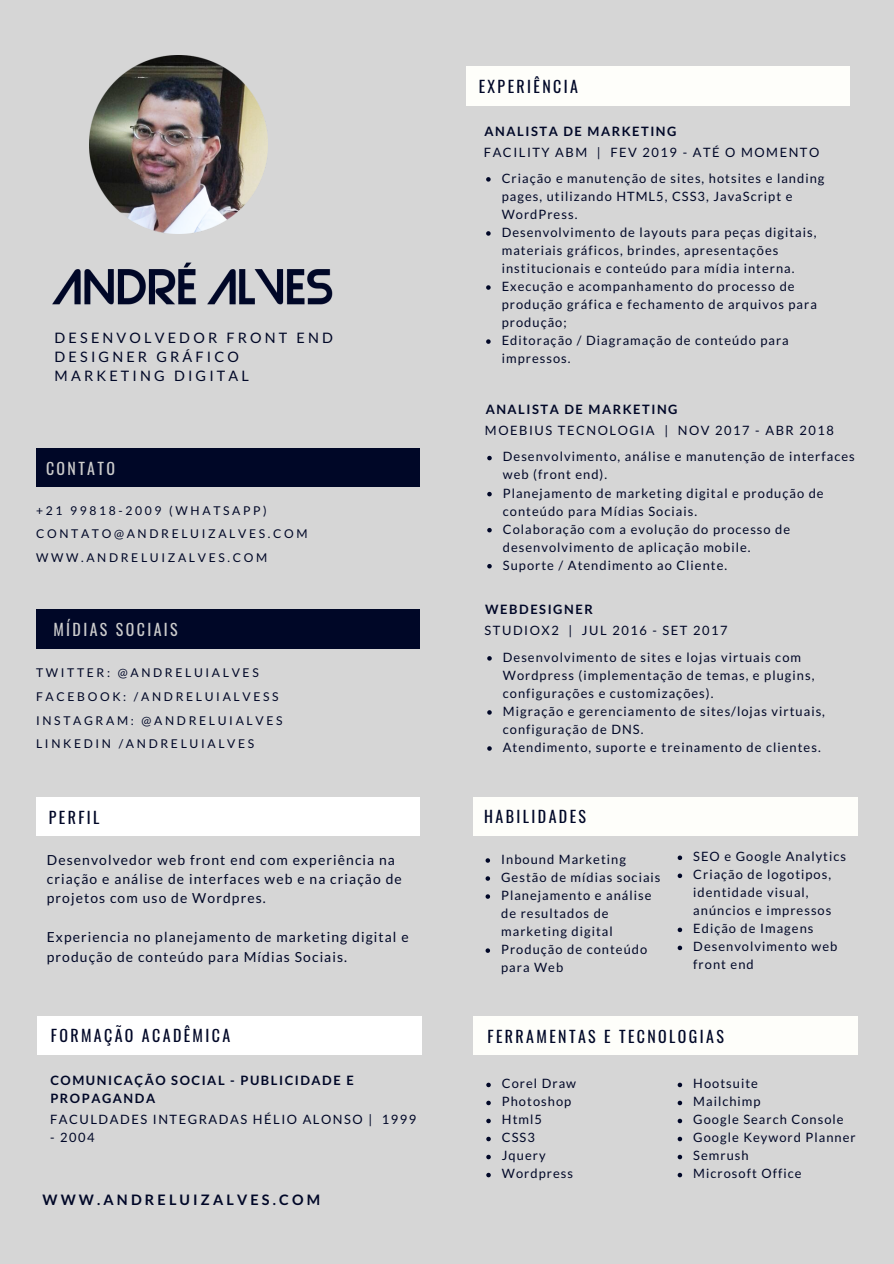
<style>
.page{position:relative;width:894px;height:1264px;background:#fff}
.page>*{position:absolute;margin:0;border:0;box-sizing:border-box;transform-origin:0 0}
.t1{font:15.9px "Oswald";letter-spacing:.15em;color:#000727}
.t2{font:15.9px "Oswald";letter-spacing:.15em;color:#ccc}
.t3{font:14.4px/19.2px "Lato";letter-spacing:.22em;color:#000727}
.t4{font:700 14.4px "Lato";letter-spacing:.22em;color:#000727}
.t5{font:13.8px/19.4px "Lato";letter-spacing:.08em;color:#000727}
.t6{font:12.9px/18px "Lato";letter-spacing:.08em;color:#000727}
.t7{font:12.9px "Lato";letter-spacing:.12em;color:#000727}
.t8{font:700 12.9px/18px "Lato";letter-spacing:.12em;color:#000727}
.t9{font:12.15px/23.7px "Lato";letter-spacing:.22em;color:#000727}
</style>
<div class="page">
<div style="left:0;top:0;width:893px;height:1263px;background:#d6d6d6"></div>
<div style="left:473px;top:1016px;width:384px;height:38px;background:#fefefa"></div>
<div style="left:473px;top:797px;width:384px;height:38px;background:#fefefa"></div>
<div style="left:38px;top:1016px;width:384px;height:38px;background:#fff"></div>
<div style="left:36px;top:610px;width:383px;height:38px;background:#000727"></div>
<div style="left:36px;top:448px;width:383px;height:38px;background:#000727"></div>
<img style="left:52px;top:233px;width:281px;height:72px">
<div style="left:36px;top:797px;width:383px;height:38px;background:#fff"></div>
<div style="left:466px;top:67px;width:383px;height:38px;background:#fefefa"></div>
<img style="left:89px;top:56px;width:178px;height:177px">
<svg style="left:485px;top:858px;width:5px;height:4px"></svg>
<svg style="left:485px;top:876px;width:5px;height:4px"></svg>
<svg style="left:485px;top:894px;width:5px;height:4px"></svg>
<svg style="left:485px;top:948px;width:5px;height:4px"></svg>
<svg style="left:677px;top:855px;width:5px;height:5px"></svg>
<svg style="left:677px;top:873px;width:5px;height:5px"></svg>
<svg style="left:677px;top:927px;width:5px;height:5px"></svg>
<svg style="left:677px;top:945px;width:5px;height:5px"></svg>
<svg style="left:486px;top:1082px;width:4px;height:5px"></svg>
<svg style="left:486px;top:1100px;width:4px;height:5px"></svg>
<svg style="left:486px;top:1118px;width:4px;height:5px"></svg>
<svg style="left:486px;top:1136px;width:4px;height:5px"></svg>
<svg style="left:486px;top:1154px;width:4px;height:5px"></svg>
<svg style="left:486px;top:1172px;width:4px;height:5px"></svg>
<svg style="left:677px;top:1082px;width:5px;height:5px"></svg>
<svg style="left:677px;top:1100px;width:5px;height:5px"></svg>
<svg style="left:677px;top:1118px;width:5px;height:5px"></svg>
<svg style="left:677px;top:1136px;width:5px;height:5px"></svg>
<svg style="left:677px;top:1154px;width:5px;height:5px"></svg>
<svg style="left:677px;top:1172px;width:5px;height:5px"></svg>
<svg style="left:487px;top:656px;width:4px;height:4px"></svg>
<svg style="left:487px;top:710px;width:4px;height:4px"></svg>
<svg style="left:487px;top:746px;width:4px;height:4px"></svg>
<svg style="left:487px;top:456px;width:4px;height:4px"></svg>
<svg style="left:487px;top:492px;width:4px;height:4px"></svg>
<svg style="left:487px;top:528px;width:4px;height:4px"></svg>
<svg style="left:487px;top:564px;width:4px;height:4px"></svg>
<svg style="left:486px;top:177px;width:4px;height:5px"></svg>
<svg style="left:486px;top:231px;width:4px;height:5px"></svg>
<svg style="left:486px;top:285px;width:4px;height:5px"></svg>
<svg style="left:486px;top:339px;width:4px;height:5px"></svg>
<p class="t3" style="left:55px;top:327px;width:280px">DESENVOLVEDOR FRONT END<br>DESIGNER GRÁFICO<br>MARKETING DIGITAL</p>
<p class="t2" style="left:46px;top:455px;width:71px">CONTATO</p>
<p class="t9" style="left:36px;top:498px;width:273px">+21 99818-2009 (WHATSAPP)<br>CONTATO@ANDRELUIZALVES.COM<br>WWW.ANDRELUIZALVES.COM</p>
<p class="t2" style="left:53px;top:617px;width:126px">MÍDIAS SOCIAIS</p>
<p class="t9" style="left:36px;top:661px;width:248px">TWITTER: @ANDRELUIALVES<br>FACEBOOK: /ANDRELUIALVESS<br>INSTAGRAM: @ANDRELUIALVES<br>LINKEDIN /ANDRELUIALVES</p>
<p class="t1" style="left:49px;top:805px;width:52px">PERFIL</p>
<p class="t5" style="left:47px;top:849px;width:356px">Desenvolvedor web front end com experiência na criação e análise de interfaces web e na criação de projetos com uso de Wordpres.</p>
<p class="t5" style="left:47px;top:927px;width:363px">Experiencia no planejamento de marketing digital e produção de conteúdo para Mídias Sociais.</p>
<p class="t1" style="left:51px;top:1023px;width:181px">FORMAÇÃO ACADÊMICA</p>
<p class="t8" style="left:50px;top:1071px;width:305px">COMUNICAÇÃO SOCIAL - PUBLICIDADE E<br>PROPAGANDA</p>
<p class="t7" style="left:50px;top:1111px;width:368px">FACULDADES INTEGRADAS HÉLIO ALONSO | 1999</p>
<p class="t6" style="left:50px;top:1128px;width:46px">- 2004</p>
<p class="t4" style="left:42px;top:1190px;width:279px">WWW.ANDRELUIZALVES.COM</p>
<p class="t1" style="left:478px;top:74px;width:101px">EXPERIÊNCIA</p>
<p class="t8" style="left:484px;top:122px;width:193px">ANALISTA DE MARKETING</p>
<p class="t7" style="left:483px;top:144px;width:337px">FACILITY ABM | FEV 2019 - ATÉ O MOMENTO</p>
<p class="t6" style="left:501px;top:169px;width:324px">Criação e manutenção de sites, hotsites e landing pages, utilizando HTML5, CSS3, JavaScript e WordPress.<br>Desenvolvimento de layouts para peças digitais, materiais gráficos, brindes, apresentações institucionais e conteúdo para mídia interna.<br>Execução e acompanhamento do processo de produção gráfica e fechamento de arquivos para produção;<br>Editoração / Diagramação de conteúdo para impressos.</p>
<p class="t8" style="left:485px;top:400px;width:193px">ANALISTA DE MARKETING</p>
<p class="t7" style="left:485px;top:423px;width:350px">MOEBIUS TECNOLOGIA | NOV 2017 - ABR 2018</p>
<p class="t6" style="left:502px;top:447px;width:353px">Desenvolvimento, análise e manutenção de interfaces web (front end).<br>Planejamento de marketing digital e produção de conteúdo para Mídias Sociais.<br>Colaboração com a evolução do processo de desenvolvimento de aplicação mobile.<br>Suporte / Atendimento ao Cliente.</p>
<p class="t8" style="left:485px;top:600px;width:109px">WEBDESIGNER</p>
<p class="t6" style="left:502px;top:647px;width:323px">Desenvolvimento de sites e lojas virtuais com Wordpress (implementação de temas, e plugins, configurações e customizações).<br>Migração e gerenciamento de sites/lojas virtuais, configuração de DNS.<br>Atendimento, suporte e treinamento de clientes.</p>
<p class="t7" style="left:484px;top:622px;width:244px">STUDIOX2 | JUL 2016 - SET 2017</p>
<p class="t1" style="left:484px;top:804px;width:103px">HABILIDADES</p>
<p class="t6" style="left:501px;top:849px;width:161px">Inbound Marketing<br>Gestão de mídias sociais<br>Planejamento e análise de resultados de marketing digital<br>Produção de conteúdo para Web</p>
<p class="t6" style="left:693px;top:847px;width:154px">SEO e Google Analytics<br>Criação de logotipos, identidade visual, anúncios e impressos<br>Edição de Imagens<br>Desenvolvimento web front end</p>
<p class="t1" style="left:487px;top:1023px;width:238px">FERRAMENTAS E TECNOLOGIAS</p>
<p class="t6" style="left:501px;top:1074px;width:76px">Corel Draw<br>Photoshop<br>Html5<br>CSS3<br>Jquery<br>Wordpress</p>
<p class="t6" style="left:693px;top:1074px;width:164px">Hootsuite<br>Mailchimp<br>Google Search Console<br>Google Keyword Planner<br>Semrush<br>Microsoft Office</p>
</div>
